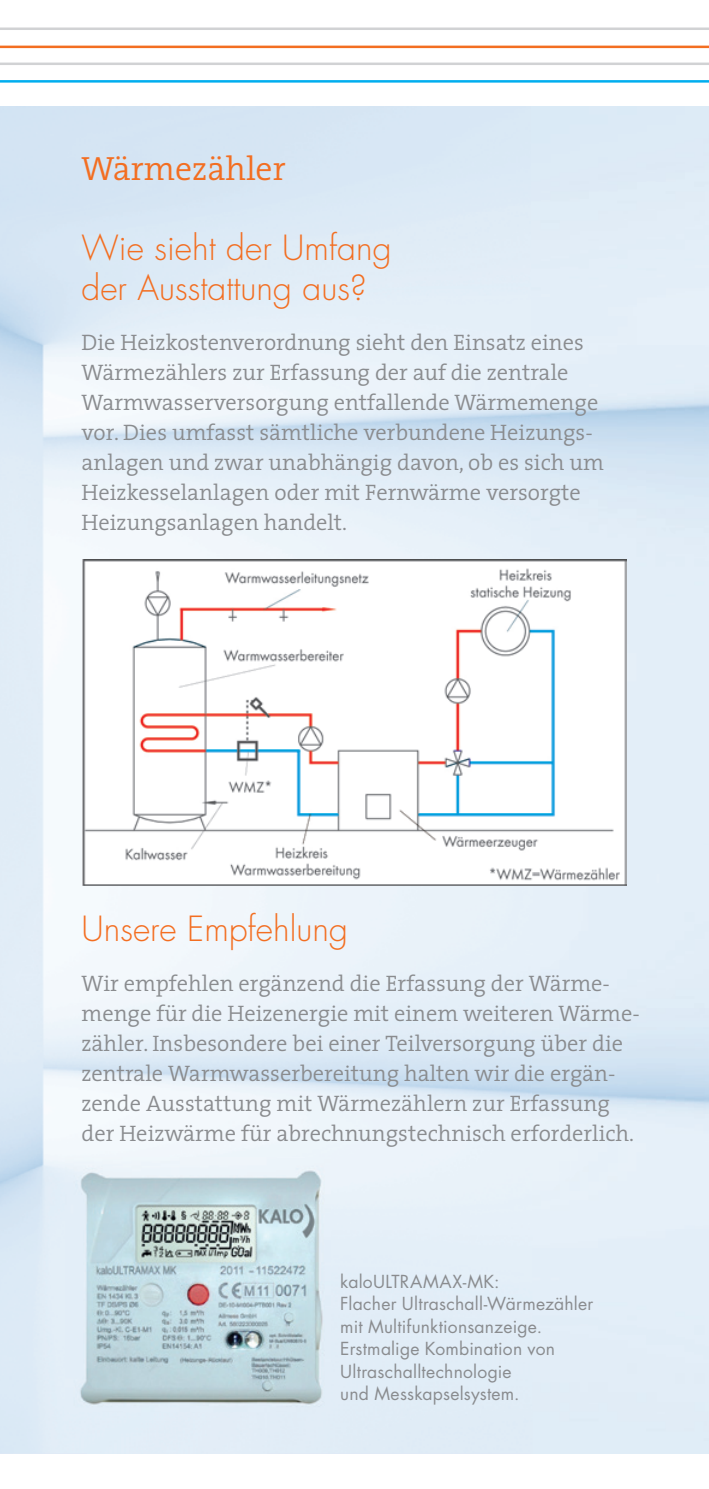
<style>
.page{position:relative;width:709px;height:1489px;background:#fff}
.page>*{position:absolute;margin:0;border:0;box-sizing:border-box;transform-origin:0 0}
.t1{font:300 33.75px/40px "Futura LT";color:#f36e21}
.t2{font:300 33.75px "The Serif";color:#f36e21}
.t3{font:300 22.5px/30px "The Serif";color:#8a8c8f}
.t4{font:17.5px/22.5px "Futura LT";letter-spacing:.015em;color:#8a8c8f}
</style>
<div class="page">
<img style="left:531px;top:106px;width:178px;height:1347px">
<hr style="left:0;top:80px;width:709px;height:3px;background:#00aeef">
<hr style="left:0;top:46px;width:709px;height:2px;background:#f36e21">
<hr style="left:0;top:27px;width:709px;height:3px;background:#d1d2d4">
<hr style="left:0;top:63px;width:709px;height:2px;background:#d1d2d4">
<img style="left:65px;top:1157px;width:266px;height:254px">
<img style="left:82px;top:559px;width:544px;height:326px">
<h1 class="t2" style="left:81px;top:141px;width:206px">Wärmezähler</h1>
<h1 class="t1" style="left:81px;top:229px;width:312px">Wie sieht der Umfang der Ausstattung aus?</h1>
<p class="t3" style="left:81px;top:327px;width:524px">Die Heizkostenverordnung sieht den Einsatz eines Wärmezählers zur Erfassung der auf die zentrale Warmwasserversorgung entfallende Wärmemenge vor. Dies umfasst sämtliche verbundene Heizungs&shy;anlagen und zwar unabhängig davon, ob es sich um Heizkesselanlagen oder mit Fernwärme versorgte Heizungsanlagen handelt.</p>
<h1 class="t1" style="left:81px;top:909px;width:268px">Unsere Empfehlung</h1>
<p class="t3" style="left:81px;top:967px;width:560px">Wir empfehlen ergänzend die Erfassung der Wärme&shy;menge für die Heizenergie mit einem weiteren Wärme&shy;zähler. Insbesondere bei einer Teilversorgung über die zentrale Warmwasserbereitung halten wir die ergän&shy;zende Ausstattung mit Wärmezählern zur Erfassung der Heizwärme für abrechnungs technisch erforderlich.</p>
<p class="t4" style="left:340px;top:1270px;width:255px">kaloULTRAMAX-MK:<br>Flacher Ultraschall-Wärmezähler mit Multifunktionsanzeige.<br>Erstmalige Kombination von<br>Ultraschalltechnologie<br>und Messkapselsystem.</p>
</div>
